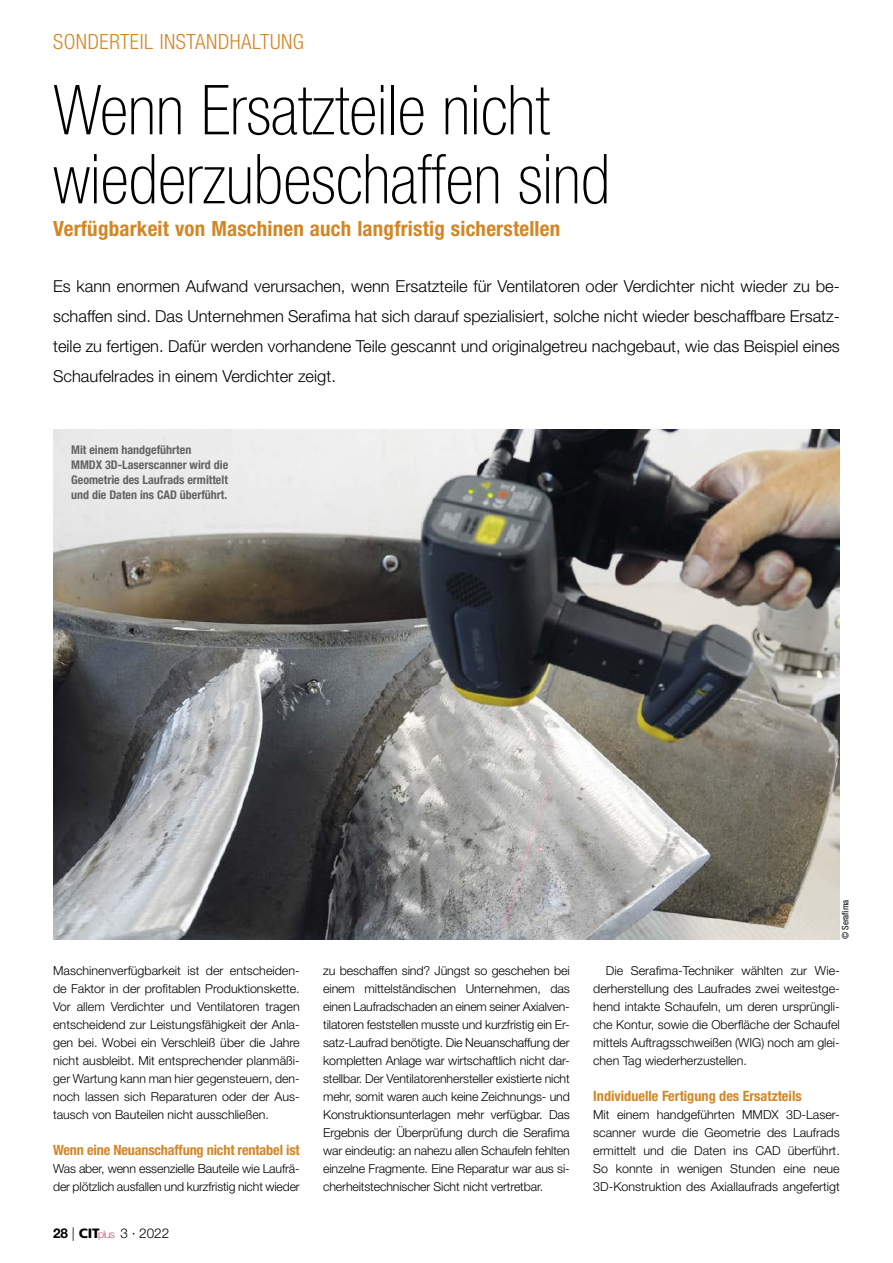
<style>
.page{position:relative;width:893px;height:1263px;background:#fff}
.page>*{position:absolute;margin:0;border:0;box-sizing:border-box;transform-origin:0 0}
.t1{font:100 condensed 69px/69px "Helvetica Neue LT Std";color:#000}
.t2{font:700 condensed 21px "Helvetica Neue LT Std";letter-spacing:.01em;color:#d48625}
.t3{font:300 condensed 21px "Helvetica Neue LT Std";letter-spacing:.025em;color:#d48625}
.t4{font:300 16.5px/30px "Helvetica Neue LT Std";color:#000;text-align:justify}
.t5{font:700 condensed 14.25px "Helvetica Neue LT Std";letter-spacing:-.01em;color:#d48625}
.t6{font:300 13.5px "Helvetica Neue LT Std";color:#000}
.t7{font:300 12.3px/18px "Helvetica Neue LT Std";color:#000;text-align:justify}
.t8{font:700 condensed 12px/15px "Helvetica Neue LT Std";color:#636363}
.t9{font:condensed 9px "Helvetica Neue LT Std";color:#000}
.s1{font-weight:700}
.s2{font-family:"Frutiger LT Std";font-weight:900}
.s3{font-weight:100;font-size:10.65px;color:#aa0b3b}
</style>
<div class="page">
<img style="left:53px;top:429px;width:787px;height:510px">
<h2 class="t3" style="left:53px;top:29px;width:252px">SONDERTEIL INSTANDHALTUNG</h2>
<h1 class="t1" style="left:53px;top:75px;width:558px">Wenn Ersatzteile nicht wiederzubeschaffen sind</h1>
<h2 class="t2" style="left:53px;top:216px;width:509px">Verfügbarkeit von Maschinen auch langfristig sicherstellen</h2>
<p class="t4" style="left:53px;top:271px;width:788px">Es kann enormen Aufwand verursachen, wenn Ersatzteile für Ventilatoren oder Verdichter nicht wieder zu be&shy;schaffen sind. Das Unternehmen Serafima hat sich darauf spezialisiert, solche nicht wieder beschaffbare Ersatz&shy;teile zu fertigen. Dafür werden vorhandene Teile gescannt und originalgetreu nachgebaut, wie das Beispiel eines Schaufelrades in einem Verdichter zeigt.</p>
<p class="t8" style="left:71px;top:442px;width:158px">Mit einem handgeführten<br>MMDX 3D-Laserscanner wird die<br>Geometrie des Laufrads ermittelt und die Daten ins CAD überführt.</p>
<p class="t7" style="left:53px;top:961px;width:248px">Maschinenverfügbarkeit ist der entscheiden&shy;de Faktor in der profitablen Produktionskette.<br>Vor allem Verdichter und Ventilatoren tragen entscheidend zur Leistungsfähigkeit der Anla&shy;gen bei. Wobei ein Verschleiß über die Jahre nicht ausbleibt. Mit entsprechender planmäßi&shy;ger Wartung kann man hier gegensteuern, den&shy;noch lassen sich Reparaturen oder der Aus&shy;tausch von Bauteilen nicht ausschließen.</p>
<p class="t5" style="left:53px;top:1141px;width:248px">Wenn eine Neuanschaffung nicht rentabel ist</p>
<p class="t7" style="left:53px;top:1159px;width:248px">Was aber, wenn essenzielle Bauteile wie Laufrä&shy;der plötzlich ausfallen und kurzfristig nicht wieder</p>
<p class="t6" style="left:53px;top:1224px;width:118px"><span class="s1">28</span> | <span class="s2">CIT</span><span class="s3">plus</span> 3 · 2022</p>
<p class="t9" style="left:840px;top:939px;width:41px;rotate:-90deg">© Serafima</p>
<p class="t7" style="left:323px;top:961px;width:248px">zu beschaffen sind? Jüngst so geschehen bei einem mittelständischen Unternehmen, das einen Laufradschaden an einem seiner Axialven&shy;tilatoren feststellen musste und kurzfristig ein Er&shy;satz-Laufrad benötigte. Die Neuanschaffung der kompletten Anlage war wirtschaftlich nicht dar&shy;stellbar. Der Ventilatorenhersteller existierte nicht mehr, somit waren auch keine Zeichnungs- und Konstruktionsunterlagen mehr verfügbar. Das Ergebnis der Überprüfung durch die Serafima war eindeutig: an nahezu allen Schaufeln fehlten einzelne Fragmente. Eine Reparatur war aus si&shy;cherheitstechnischer Sicht nicht vertretbar.</p>
<p class="t7" style="left:593px;top:961px;width:248px;text-indent:13px">Die Serafima-Techniker wählten zur Wie&shy;derherstellung des Laufrades zwei weitestge&shy;hend intakte Schaufeln, um deren ursprüngli&shy;che Kontur, sowie die Oberfläche der Schaufel mittels Auftragsschweißen (WIG) noch am glei&shy;chen Tag wiederherzustellen.</p>
<p class="t5" style="left:593px;top:1087px;width:210px">Individuelle Fertigung des Ersatzteils</p>
<p class="t7" style="left:593px;top:1105px;width:248px;text-align:left">Mit einem handgeführten MMDX 3D-Laser&shy;scanner wurde die Geometrie des Laufrads ermittelt und die Daten ins CAD überführt.<br>So konnte in wenigen Stunden eine neue 3D-Konstruktion des Axiallaufrads angefertigt</p>
</div>
